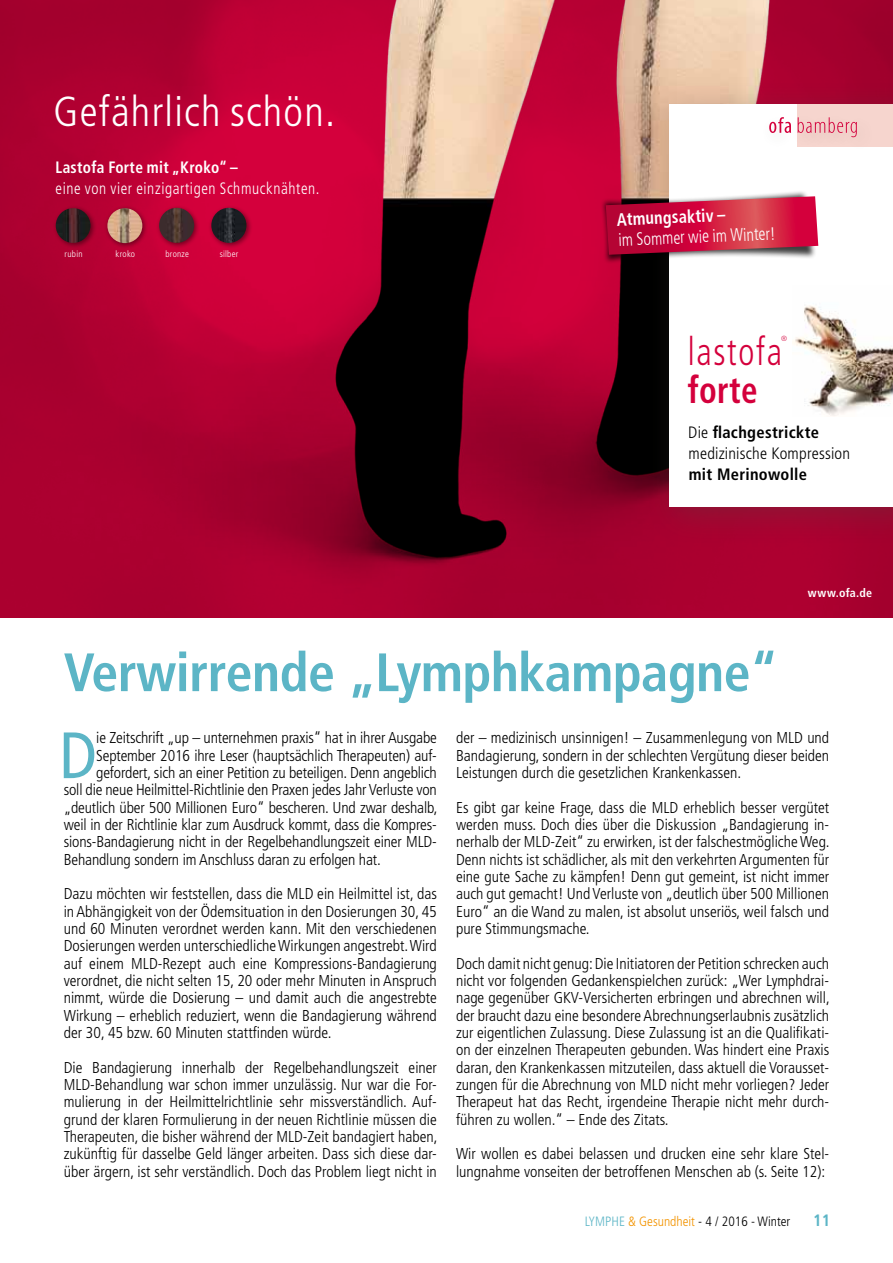
<style>
.page{position:relative;width:893px;height:1263px;background:#fff}
.page>*{position:absolute;margin:0;border:0;box-sizing:border-box;transform-origin:0 0}
.t1{font:condensed 65.4px "Frutiger";color:#5cb5c6}
.t2{font:700 condensed 54px "Frutiger";letter-spacing:-.01em;color:#5cb5c6}
.t3{font:300 condensed 42px "Frutiger";letter-spacing:.03em;color:#fff}
.t4{font:300 condensed 39px "Frutiger";letter-spacing:.05em;color:#d4003c;scale:.88 1}
.t5{font:700 condensed 37.5px "Frutiger";letter-spacing:.01em;color:#d4003c;scale:.88 1}
.t6{font:300 condensed 18px "Frutiger";color:#fff;scale:.9 1}
.t7{font:700 condensed 18px "Frutiger";color:#fff;scale:.9 1}
.t8{font:300 condensed 16.5px/21px "Frutiger";letter-spacing:.01em;color:#000}
.t9{font:300 condensed 16.5px "Frutiger";letter-spacing:.04em;color:#fff;scale:.93 1}
.t10{font:700 condensed 16.5px "Frutiger";letter-spacing:.02em;color:#fff;scale:.93 1}
.t11{font:700 condensed 16.5px "Frutiger";letter-spacing:.015em;color:#000}
.t12{font:700 condensed 16.5px "Frutiger";color:#5cb5c6}
.t13{font:300 condensed 15.75px/17.4px "Frutiger";letter-spacing:-.01em;color:#000;text-align:justify}
.t14{font:300 condensed 13.5px "Frutiger";color:#000}
.t15{font:700 condensed 12px "Frutiger";letter-spacing:.025em;color:#fff}
.t16{font:300 condensed 9px "Frutiger";letter-spacing:.03em;color:#fff}
.t17{font:300 condensed 7.5px "Frutiger";color:#d4003c}
.s1{font-weight:700}
.s2{color:#5cb5c6}
.s3{color:#f39400}
</style>
<div class="page">
<img style="left:0;top:0;width:893px;height:618px">
<div style="left:645px;top:81px;width:248px;height:465px;background:#4f433f;opacity:.35"></div>
<div style="left:669px;top:105px;width:224px;height:402px;background:#fff"></div>
<div style="left:53px;top:205px;width:44px;height:44px;background:#000;opacity:.45"></div>
<img style="left:56px;top:208px;width:34px;height:35px;border-radius:17px">
<div style="left:104px;top:205px;width:45px;height:44px;background:#000;opacity:.45"></div>
<img style="left:107px;top:208px;width:35px;height:35px;border-radius:17px">
<div style="left:156px;top:205px;width:44px;height:44px;background:#000;opacity:.45"></div>
<img style="left:159px;top:208px;width:35px;height:35px;border-radius:18px">
<div style="left:208px;top:205px;width:45px;height:44px;background:#000;opacity:.45"></div>
<img style="left:211px;top:208px;width:35px;height:35px;border-radius:18px">
<div style="left:600px;top:190px;width:217px;height:74px;background:#000;opacity:.75"></div>
<svg style="left:605px;top:195px;width:213px;height:64px;background:#c13151"></svg>
<div style="left:798px;top:105px;width:95px;height:42px;background:#f6d5ce"></div>
<svg style="left:769px;top:117px;width:19px;height:16px"></svg>
<div style="left:788px;top:110px;width:34px;height:41px;background:#4f433f;opacity:.25"></div>
<div style="left:797px;top:114px;width:33px;height:37px;background:#4f433f;opacity:.25"></div>
<div style="left:805px;top:113px;width:39px;height:38px;background:#4f433f;opacity:.25"></div>
<div style="left:819px;top:110px;width:34px;height:41px;background:#4f433f;opacity:.25"></div>
<div style="left:828px;top:114px;width:33px;height:37px;background:#4f433f;opacity:.25"></div>
<div style="left:841px;top:113px;width:35px;height:42px;background:#4f433f;opacity:.25"></div>
<svg style="left:798px;top:117px;width:59px;height:20px"></svg>
<img style="left:792px;top:305px;width:101px;height:111px">
<h3 class="t3" style="left:54px;top:87px;width:283px">Gefährlich schön.</h3>
<p class="t10" style="left:56px;top:158px;width:197px">Lastofa Forte mit „Kroko“ –</p>
<p class="t9" style="left:56px;top:179px;width:285px">eine von vier einzigartigen Schmucknähten.</p>
<p class="t16" style="left:65px;top:249px;width:19px">rubin</p>
<p class="t16" style="left:116px;top:249px;width:21px">kroko</p>
<p class="t16" style="left:165px;top:249px;width:25px">bronze</p>
<p class="t16" style="left:220px;top:248px;width:20px">silber</p>
<p class="t7" style="left:617px;top:208px;width:122px;rotate:-2deg">Atmungsaktiv –</p>
<p class="t6" style="left:618px;top:229px;width:176px;rotate:-2deg">im Sommer wie im Winter!</p>
<h3 class="t4" style="left:688px;top:330px;width:109px">lastofa</h3>
<p class="t17" style="left:781px;top:335px;width:7px">®</p>
<h3 class="t5" style="left:688px;top:368px;width:81px">forte</h3>
<p class="t8" style="left:688px;top:422px;width:163px">Die <span class="s1">flachgestrickte </span>medizinische Kompression</p>
<p class="t11" style="left:689px;top:464px;width:120px">mit Merinowolle</p>
<p class="t15" style="left:808px;top:585px;width:66px">www.ofa.de</p>
<h2 class="t2" style="left:64px;top:640px;width:716px">Verwirrende „Lymphkampagne“</h2>
<h1 class="t1" style="left:59px;top:717px;width:39px">D</h1>
<p class="t13" style="left:96px;top:729px;width:342px">ie Zeitschrift „up – unternehmen praxis“ hat in ihrer Ausgabe</p>
<p class="t13" style="left:96px;top:747px;width:342px">September 2016 ihre Leser (hauptsächlich Therapeuten) auf-</p>
<p class="t13" style="left:96px;top:764px;width:342px">gefordert, sich an einer Petition zu beteiligen. Denn angeblich</p>
<p class="t13" style="left:64px;top:781px;width:375px">soll die neue Heilmittel-Richtlinie den Praxen jedes Jahr Verluste von</p>
<p class="t13" style="left:64px;top:799px;width:375px">„deutlich über 500 M illionen Euro“ bescheren. Und zwar deshalb,</p>
<p class="t13" style="left:64px;top:816px;width:375px">weil in der Richtlinie klar zum Ausdruck kommt, dass die Kompres-</p>
<p class="t13" style="left:64px;top:833px;width:375px">sions-Bandagierung nicht in der Regelbehandlungszeit einer M LD-</p>
<p class="t13" style="left:64px;top:851px;width:319px">Behandlung sondern im Anschluss daran zu erfolgen hat.</p>
<p class="t13" style="left:64px;top:885px;width:375px">Dazu möchten wir feststellen, dass die M LD ein Heilmittel ist, das in Abhängigkeit von der Ödemsituation in den Dosierungen 30, 45 und 60 M inuten verordnet werden kann. M it den verschiedenen Dosierungen werden unterschiedliche Wirkungen angestrebt. Wird auf einem M LD-Rezept auch eine Kompressions-Bandagierung verordnet, die nicht selten 15, 20 oder mehr M inuten in Anspruch nimmt, würde die Dosierung – und damit auch die angestrebte Wirkung – erheblich reduziert, wenn die Bandagierung während der 30, 45 bzw. 60 M inuten stattfinden würde.</p>
<p class="t13" style="left:64px;top:1059px;width:375px">Die Bandagierung innerhalb der Regelbehandlungszeit einer M LD-Behandlung war schon immer unzulässig. Nur war die For&shy;mulierung in der Heilmittelrichtlinie sehr missverständlich. Auf&shy;grund der klaren Formulierung in der neuen Richtlinie müssen die Therapeuten, die bisher während der M LD-Zeit bandagiert haben, zukünftig für dasselbe Geld länger arbeiten. Dass sich diese dar&shy;über ärgern, ist sehr verständlich. Doch das Problem liegt nicht in</p>
<p class="t13" style="left:456px;top:729px;width:375px">der – medizinisch unsinnigen! – Zusammenlegung von M LD und Bandagierung, sondern in der schlechten Vergütung dieser beiden Leistungen durch die gesetzlichen Krankenkassen.</p>
<p class="t13" style="left:456px;top:799px;width:375px">Es gibt gar keine Frage, dass die M LD erheblich besser vergütet werden muss. Doch dies über die Diskussion „Bandagierung in&shy;nerhalb der M LD-Zeit“ zu erwirken, ist der falschestmögliche Weg.<br>Denn nichts ist schädlicher, als mit den verkehrten Argumenten für eine gute Sache zu kämpfen! Denn gut gemeint, ist nicht immer auch gut gemacht! Und Verluste von „deutlich über 500 M illionen Euro“ an die Wand zu malen, ist absolut unseriös, weil falsch und pure Stimmungsmache.</p>
<p class="t13" style="left:456px;top:955px;width:375px">Doch damit nicht genug: Die Initiatoren der Petition schrecken auch nicht vor folgenden Gedankenspielchen zurück: „Wer Lymphdrai&shy;nage gegenüber GKV-Versicherten erbringen und abrechnen will, der braucht dazu eine besondere Abrechnungserlaubnis zusätzlich zur eigentlichen Zulassung. Diese Zulassung ist an die Qualifikati&shy;on der einzelnen Therapeuten gebunden. Was hindert eine Praxis daran, den Krankenkassen mitzuteilen, dass aktuell die Vorausset&shy;zungen für die Abrechnung von M LD nicht mehr vorliegen? Jeder Therapeut hat das Recht, irgendeine Therapie nicht mehr durch&shy;führen zu wollen.“ – Ende des Zitats.</p>
<p class="t13" style="left:456px;top:1145px;width:375px">Wir wollen es dabei belassen und drucken eine sehr klare Stel&shy;lungnahme vonseiten der betroffenen Menschen ab (s. Seite 12):</p>
<p class="t14" style="left:585px;top:1213px;width:207px"><span class="s2">Lymphe</span> <span class="s3">&amp; Gesundheit</span> - 4 / 2016 - Winter</p>
<p class="t12" style="left:813px;top:1210px;width:19px">11</p>
</div>
